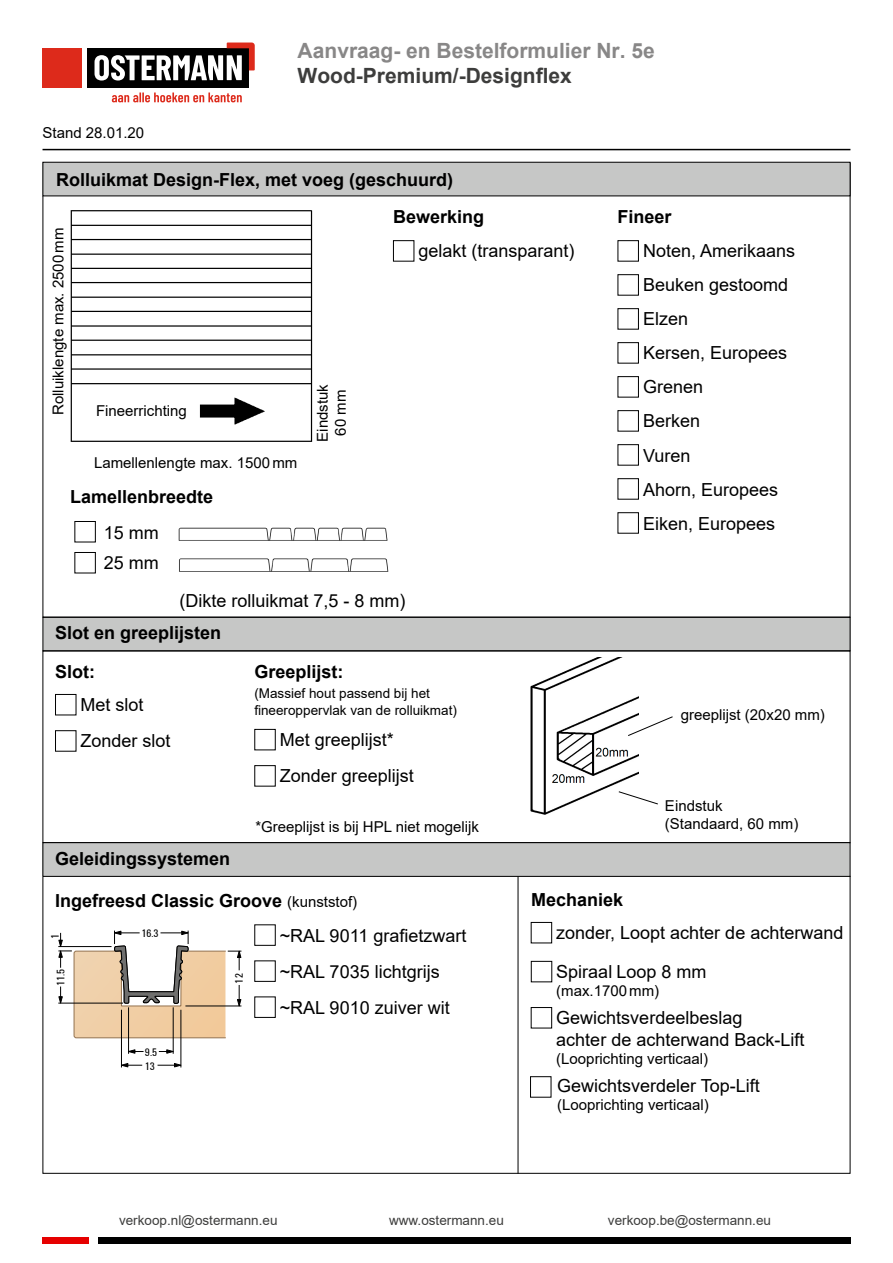
<style>
.page{position:relative;width:893px;height:1263px;background:#fff}
.page>*{position:absolute;margin:0;border:0;box-sizing:border-box;transform-origin:0 0}
.t1{font:700 21px "Arial";color:#888787}
.t2{font:700 21px "Arial";color:#3d3d3c}
.t3{font:18px/34px "Arial";color:#000}
.t4{font:700 18px/38.8px "Arial";color:#000}
.t5{font:15px/18px "Arial";color:#000}
.t6{font:13.5px "Arial";color:#3d3d3c}
.t7{font:13.5px/16.2px "Arial";color:#000}
.t8{font:11.25px "OSTERMANN Cond";color:#000}
.s1{font-weight:700}
.s2{font-size:15px}
</style>
<div class="page">
<hr style="left:43px;top:149px;width:807px;height:1px;background:#000">
<div style="left:43px;top:1237px;width:46px;height:7px;background:#e60000"></div>
<div style="left:98px;top:1237px;width:752px;height:7px;background:#000"></div>
<svg style="left:112px;top:93px;width:130px;height:9px"></svg>
<div style="left:43px;top:48px;width:39px;height:39px;background:#dd2a1b"></div>
<div style="left:87px;top:48px;width:162px;height:39px;background:#000"></div>
<svg style="left:95px;top:43px;width:160px;height:38px"></svg>
<div style="left:43px;top:617px;width:807px;height:34px;background:#c6c7c6"></div>
<div style="left:43px;top:617px;width:807px;height:34px;border:1px solid #000"></div>
<div style="left:43px;top:650px;width:807px;height:193px;border:1px solid #000"></div>
<div style="left:55px;top:694px;width:21px;height:21px;border:1px solid #000"></div>
<div style="left:55px;top:730px;width:21px;height:21px;border:1px solid #000"></div>
<div style="left:254px;top:729px;width:22px;height:21px;border:1px solid #000"></div>
<div style="left:254px;top:765px;width:22px;height:21px;border:1px solid #000"></div>
<img style="left:531px;top:658px;width:108px;height:157px">
<svg style="left:627px;top:716px;width:46px;height:20px"></svg>
<svg style="left:618px;top:791px;width:40px;height:14px"></svg>
<div style="left:43px;top:843px;width:807px;height:33px;background:#c6c7c6"></div>
<div style="left:43px;top:842px;width:807px;height:35px;border:1px solid #000"></div>
<div style="left:254px;top:924px;width:22px;height:22px;border:1px solid #000"></div>
<div style="left:254px;top:960px;width:22px;height:22px;border:1px solid #000"></div>
<div style="left:254px;top:996px;width:22px;height:22px;border:1px solid #000"></div>
<div style="left:531px;top:922px;width:21px;height:21px;border:1px solid #000"></div>
<div style="left:531px;top:1007px;width:21px;height:21px;border:1px solid #000"></div>
<div style="left:530px;top:1076px;width:21px;height:21px;border:1px solid #000"></div>
<div style="left:531px;top:961px;width:21px;height:21px;border:1px solid #000"></div>
<hr style="left:518px;top:876px;width:1px;height:298px;background:#000">
<img style="left:70px;top:210px;width:243px;height:232px">
<div style="left:618px;top:240px;width:21px;height:22px;border:1px solid #000"></div>
<div style="left:618px;top:274px;width:21px;height:22px;border:1px solid #000"></div>
<div style="left:618px;top:308px;width:21px;height:22px;border:1px solid #000"></div>
<div style="left:618px;top:342px;width:21px;height:21px;border:1px solid #000"></div>
<div style="left:618px;top:376px;width:21px;height:21px;border:1px solid #000"></div>
<div style="left:618px;top:410px;width:21px;height:21px;border:1px solid #000"></div>
<div style="left:618px;top:444px;width:21px;height:21px;border:1px solid #000"></div>
<div style="left:618px;top:478px;width:21px;height:22px;border:1px solid #000"></div>
<div style="left:618px;top:512px;width:21px;height:22px;border:1px solid #000"></div>
<div style="left:74px;top:521px;width:22px;height:21px;border:1px solid #000"></div>
<div style="left:74px;top:552px;width:22px;height:21px;border:1px solid #000"></div>
<div style="left:393px;top:240px;width:21px;height:22px;border:1px solid #000"></div>
<div style="left:43px;top:162px;width:807px;height:34px;background:#c6c7c6"></div>
<div style="left:43px;top:162px;width:807px;height:34px;border:1px solid #000"></div>
<img style="left:178px;top:527px;width:210px;height:14px">
<img style="left:179px;top:558px;width:210px;height:14px">
<svg style="left:129px;top:1049px;width:15px;height:5px"></svg>
<hr style="left:173px;top:1007px;width:1px;height:47px;background:#000">
<svg style="left:159px;top:1049px;width:15px;height:5px"></svg>
<hr style="left:128px;top:1007px;width:1px;height:47px;background:#000">
<svg style="left:58px;top:930px;width:184px;height:108px"></svg>
<svg style="left:121px;top:1063px;width:21px;height:5px"></svg>
<hr style="left:181px;top:1010px;width:1px;height:57px;background:#000">
<svg style="left:158px;top:1063px;width:24px;height:5px"></svg>
<hr style="left:121px;top:1010px;width:1px;height:57px;background:#000">
<svg style="left:79px;top:404px;width:111px;height:18px"></svg>
<p class="t5" style="left:43px;top:124px;width:103px">Stand 28.01.20</p>
<p class="t1" style="left:298px;top:36px;width:359px">Aanvraag- en Bestelformulier Nr. 5e</p>
<p class="t2" style="left:298px;top:61px;width:276px">Wood-Premium/-Designflex</p>
<p class="t4" style="left:56px;top:160px;width:399px">Rolluikmat Design-Flex, met voeg (geschuurd)</p>
<p class="t5" style="left:49px;top:415px;width:189px;rotate:-90deg">Rolluiklengte max. 2500 mm</p>
<p class="t4" style="left:393px;top:197px;width:93px">Bewerking</p>
<p class="t3" style="left:418px;top:234px;width:158px">gelakt (transparant)</p>
<p class="t5" style="left:314px;top:442px;width:59px;text-align:center;rotate:-90deg">Eindstuk<br>60 mm</p>
<p class="t5" style="left:96px;top:402px;width:92px">Fineerrichting</p>
<p class="t5" style="left:94px;top:453px;width:205px">Lamellenlengte max. 1500 mm</p>
<p class="t4" style="left:70px;top:477px;width:145px">Lamellenbreedte</p>
<p class="t3" style="left:104px;top:518px;width:57px;line-height:30.2px">15 mm<br>25 mm</p>
<p class="t3" style="left:179px;top:583px;width:228px">(Dikte rolluikmat 7,5 - 8 mm)</p>
<p class="t4" style="left:55px;top:613px;width:168px">Slot en greeplijsten<br>Slot:</p>
<p class="t3" style="left:80px;top:687px;width:92px;line-height:36.3px">Met slot<br>Zonder slot</p>
<p class="t4" style="left:254px;top:652px;width:91px">Greeplijst:</p>
<p class="t7" style="left:254px;top:685px;width:204px">(Massief hout passend bij het fineeroppervlak van de rolluikmat)</p>
<p class="t3" style="left:280px;top:721px;width:136px;line-height:36.3px">Met greeplijst*<br>Zonder greeplijst</p>
<p class="t5" style="left:255px;top:818px;width:225px">*Greeplijst is bij HPL niet mogelijk</p>
<p class="t4" style="left:618px;top:197px;width:56px">Fineer</p>
<p class="t3" style="left:643px;top:234px;width:154px">Noten, Amerikaans<br>Beuken gestoomd<br>Elzen<br>Kersen, Europees<br>Grenen<br>Berken<br>Vuren<br>Ahorn, Europees<br>Eiken, Europees</p>
<p class="t5" style="left:681px;top:706px;width:146px">greeplijst (20x20 mm)</p>
<p class="t5" style="left:665px;top:796px;width:135px">Eindstuk (Standaard, 60 mm)</p>
<p class="t4" style="left:55px;top:840px;width:177px">Geleidingssystemen</p>
<p class="t3" style="left:280px;top:882px;width:188px;line-height:35.7px;text-indent:-225px"><span class="s1">Ingefreesd Classic Groove</span> <span class="s2">(kunststof)<br></span>~RAL 9011 grafietzwart ~RAL 7035 lichtgrijs ~RAL 9010 zuiver wit</p>
<p class="t4" style="left:531px;top:880px;width:94px">Mechaniek</p>
<p class="t3" style="left:556px;top:916px;width:289px">zonder, Loopt achter de achterwand</p>
<p class="t8" style="left:141px;top:927px;width:19px">16.3</p>
<p class="t8" style="left:49px;top:938px;width:7px;rotate:-90deg">1</p>
<p class="t3" style="left:556px;top:955px;width:152px">Spiraal Loop 8 mm</p>
<p class="t5" style="left:556px;top:982px;width:104px">(max.1700 mm)</p>
<p class="t8" style="left:54px;top:986px;width:19px;rotate:-90deg">11.5</p>
<p class="t8" style="left:233px;top:983px;width:12px;rotate:-90deg">12</p>
<p class="t3" style="left:556px;top:1007px;width:250px;line-height:21.6px">Gewichtsverdeelbeslag<br>achter de achterwand Back-Lift</p>
<p class="t5" style="left:556px;top:1049px;width:153px">(Looprichting verticaal)</p>
<p class="t3" style="left:557px;top:1068px;width:204px">Gewichtsverdeler Top-Lift</p>
<p class="t5" style="left:557px;top:1095px;width:153px">(Looprichting verticaal)</p>
<p class="t8" style="left:145px;top:1046px;width:14px">9.5</p>
<p class="t8" style="left:145px;top:1059px;width:12px">13</p>
<p class="t6" style="left:119px;top:1211px;width:160px">verkoop.nl@ostermann.eu</p>
<p class="t6" style="left:389px;top:1211px;width:116px">www.ostermann.eu</p>
<p class="t6" style="left:608px;top:1211px;width:165px">verkoop.be@ostermann.eu</p>
</div>
